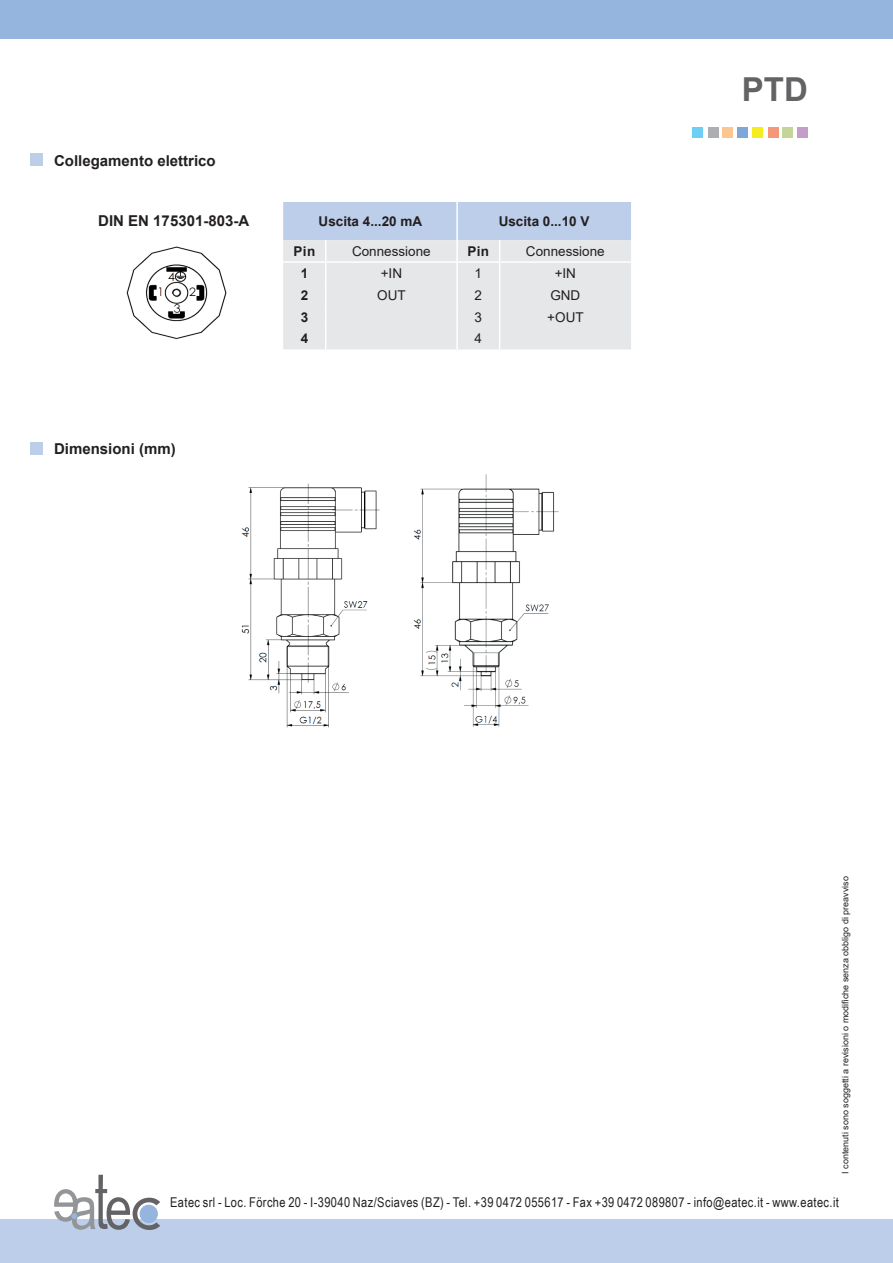
<style>
.page{position:relative;width:893px;height:1263px;background:#fff}
.page>*{position:absolute;margin:0;border:0;box-sizing:border-box;transform-origin:0 0}
.t1{font:700 33px "Arial";color:#636366}
.t2{font:700 15px "Arial";color:#231f20}
.t3{font:13.5px "Arial Narrow";letter-spacing:.03em;color:#231f20}
.t4{font:13.5px "Arial";color:#231f20}
.t5{font:700 13.5px "Arial";color:#231f20}
.t6{font:9px "Arial";color:#231f20}
</style>
<div class="page">
<div style="left:30px;top:153px;width:13px;height:13px;background:#bccee9"></div>
<div style="left:30px;top:442px;width:13px;height:13px;background:#bccee9"></div>
<img style="left:241px;top:483px;width:139px;height:245px">
<img style="left:413px;top:474px;width:146px;height:253px">
<img style="left:126px;top:247px;width:101px;height:92px">
<svg style="left:283px;top:202px;width:348px;height:147px;background:#dbe0e9"></svg>
<hr style="left:456px;top:202px;width:2px;height:38px;background:#fff">
<div style="left:0;top:0;width:893px;height:39px;background:#95b5de"></div>
<div style="left:0;top:1219px;width:893px;height:44px;background:#bccee9"></div>
<svg style="left:54px;top:1175px;width:106px;height:55px"></svg>
<div style="left:692px;top:128px;width:11px;height:10px;background:#6bcff6"></div>
<div style="left:782px;top:128px;width:11px;height:10px;background:#c3d597"></div>
<div style="left:797px;top:128px;width:11px;height:10px;background:#c29ec9"></div>
<div style="left:768px;top:128px;width:10px;height:10px;background:#f6977a"></div>
<div style="left:752px;top:128px;width:11px;height:10px;background:#f5ed1e"></div>
<div style="left:723px;top:128px;width:10px;height:10px;background:#fcc691"></div>
<div style="left:708px;top:128px;width:10px;height:10px;background:#adaeb2"></div>
<div style="left:738px;top:128px;width:10px;height:10px;background:#7ca7d8"></div>
<p class="t2" style="left:54px;top:150px;width:163px">Collegamento elettrico</p>
<p class="t2" style="left:98px;top:210px;width:152px">DIN EN 175301-803-A</p>
<p class="t5" style="left:319px;top:212px;width:105px">Uscita 4...20 mA</p>
<p class="t5" style="left:499px;top:212px;width:92px">Uscita 0...10 V</p>
<p class="t5" style="left:294px;top:242px;width:23px">Pin</p>
<p class="t4" style="left:352px;top:242px;width:80px">Connessione</p>
<p class="t5" style="left:468px;top:242px;width:23px">Pin</p>
<p class="t4" style="left:526px;top:242px;width:80px">Connessione</p>
<p class="t5" style="left:301px;top:264px;width:9px">1</p>
<p class="t4" style="left:381px;top:264px;width:23px">+IN</p>
<p class="t4" style="left:475px;top:264px;width:9px">1</p>
<p class="t4" style="left:555px;top:264px;width:23px">+IN</p>
<p class="t5" style="left:301px;top:285px;width:9px">2</p>
<p class="t4" style="left:377px;top:286px;width:30px">OUT</p>
<p class="t4" style="left:475px;top:286px;width:9px">2</p>
<p class="t4" style="left:550px;top:286px;width:31px">GND</p>
<p class="t5" style="left:301px;top:307px;width:9px">3</p>
<p class="t4" style="left:475px;top:308px;width:9px">3</p>
<p class="t4" style="left:547px;top:308px;width:38px">+OUT</p>
<p class="t5" style="left:301px;top:329px;width:9px">4</p>
<p class="t4" style="left:475px;top:329px;width:9px">4</p>
<p class="t2" style="left:54px;top:438px;width:123px">Dimensioni (mm)</p>
<h1 class="t1" style="left:742px;top:66px;width:68px">PTD</h1>
<p class="t6" style="left:839px;top:1174px;width:299px;rotate:-90deg">I contenuti sono soggetti a revisioni o modifiche senza obbligo di preavviso</p>
<p class="t3" style="left:170px;top:1193px;width:670px">Eatec srl - Loc. Förche 20 - I-39040 Naz/Sciaves (BZ) - Tel. +39 0472 055617 - Fax +39 0472 089807 - info@eatec.it - www.eatec.it</p>
</div>
